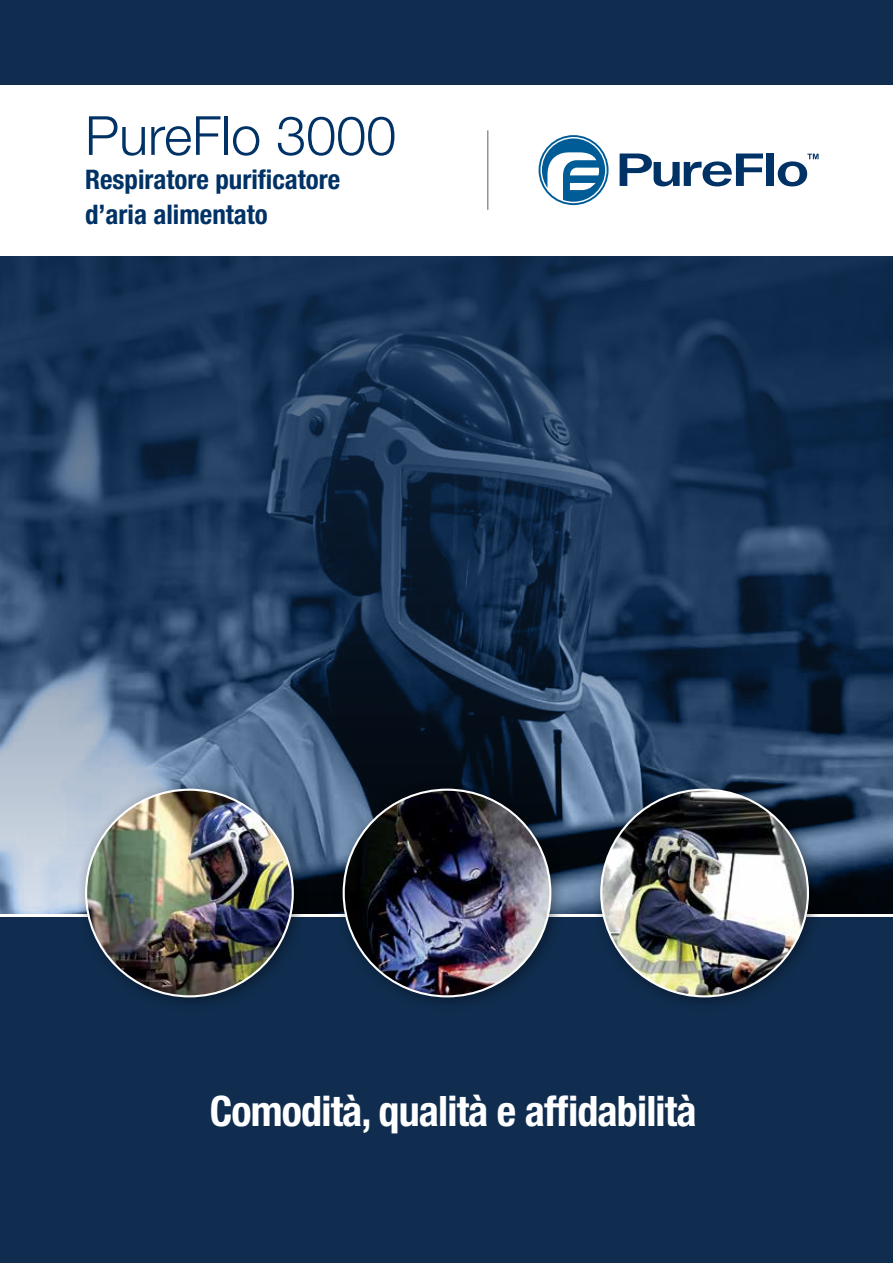
<style>
.page{position:relative;width:893px;height:1263px;background:#102d4f}
.page>*{position:absolute;margin:0;border:0;box-sizing:border-box;transform-origin:0 0}
.t1{font:300 54px "Helvetica Neue LT Pro";color:#003266}
.t2{font:700 condensed 42px "Helvetica Neue LT Pro";letter-spacing:-.02em;color:#fff}
.t3{font:700 condensed 27px/34.5px "Helvetica Neue LT Pro";color:#003266}
</style>
<div class="page">
<img style="left:0;top:255px;width:893px;height:659px">
<div style="left:0;top:85px;width:893px;height:170px;background:#fff"></div>
<hr style="left:487px;top:130px;width:1px;height:80px;background:#939598">
<svg style="left:620px;top:153px;width:143px;height:33px"></svg>
<div style="left:767px;top:153px;width:7px;height:33px;background:#003266"></div>
<svg style="left:778px;top:154px;width:41px;height:32px"></svg>
<svg style="left:539px;top:135px;width:69px;height:70px"></svg>
<hr style="left:0;top:914px;width:893px;height:2px;background:#fff">
<div style="left:75px;top:779px;width:234px;height:234px;background:#000;opacity:.4"></div>
<img style="left:86px;top:790px;width:207px;height:206px;border-radius:103px">
<div style="left:591px;top:779px;width:233px;height:234px;background:#000;opacity:.4"></div>
<img style="left:601px;top:790px;width:207px;height:206px;border-radius:103px">
<div style="left:333px;top:779px;width:234px;height:234px;background:#000;opacity:.4"></div>
<img style="left:344px;top:790px;width:206px;height:206px;border-radius:103px">
<h1 class="t1" style="left:85px;top:103px;width:313px">PureFlo 3000</h1>
<p class="t3" style="left:85px;top:162px;width:257px">Respiratore purificatore d’aria alimentato</p>
<h2 class="t2" style="left:210px;top:1086px;width:488px">Comodità, qualità e affidabilità</h2>
</div>
